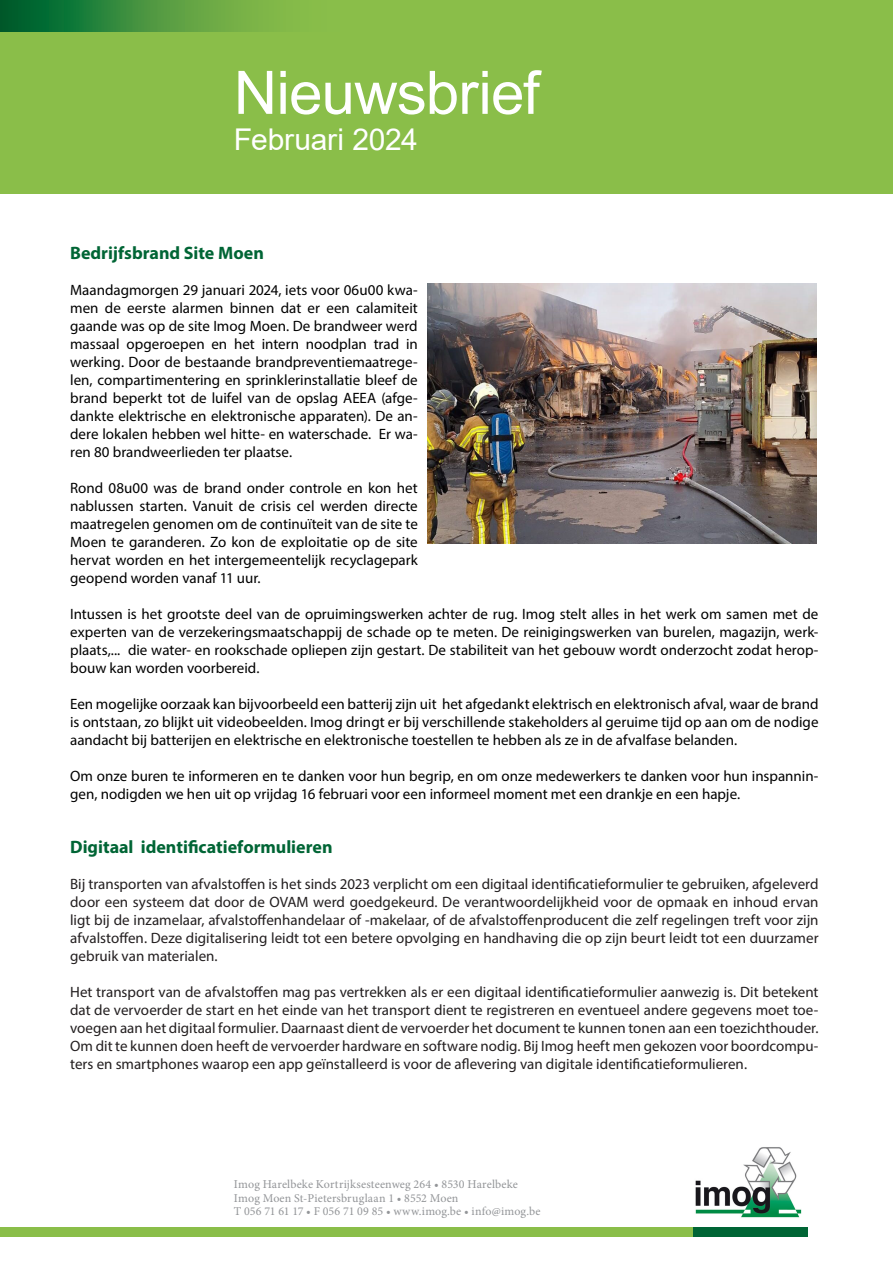
<style>
.page{position:relative;width:893px;height:1263px;background:#fff}
.page>*{position:absolute;margin:0;border:0;box-sizing:border-box;transform-origin:0 0}
.t1{font:60px "Arial";letter-spacing:-.01em;color:#fff}
.t2{font:30px "Arial";letter-spacing:-.01em;color:#fff}
.t3{font:700 18px "Myriad Pro";color:#006535}
.t4{font:15px/18px "Myriad Pro";color:#000;text-align:justify}
.t5{font:15px/18px "Myriad Pro";color:#231f20;text-align:justify}
.t6{font:12px/13.5px "Minion Pro";letter-spacing:.01em;color:#939598}
</style>
<div class="page">
<div style="left:0;top:0;width:893px;height:193px;background:#8abe49"></div>
<svg style="left:0;top:0;width:269px;height:32px;background:#3d8d3d"></svg>
<div style="left:0;top:1227px;width:807px;height:9px;background:#8abe49"></div>
<div style="left:693px;top:1227px;width:115px;height:9px;background:#006535"></div>
<img style="left:695px;top:1147px;width:107px;height:71px">
<img style="left:428px;top:284px;width:388px;height:259px">
<h1 class="t1" style="left:234px;top:51px;width:307px">Nieuwsbrief</h1>
<h2 class="t2" style="left:234px;top:119px;width:185px">Februari 2024</h2>
<p class="t3" style="left:70px;top:241px;width:195px">Bedrijfsbrand Site Moen</p>
<p class="t4" style="left:70px;top:281px;width:349px">Maandagmorgen 29 januari 2024, iets voor 06u00 kwa&shy;men de eerste alarmen binnen dat er een calamiteit gaande was op de site Imog Moen. De brandweer werd massaal opgeroepen en het intern noodplan trad in werking. Door de bestaande brandpreventiemaatrege&shy;len, compartimentering en sprinklerinstallatie bleef de brand beperkt tot de luifel van de opslag AEEA (afge&shy;dankte elektrische en elektronische apparaten). De an&shy;dere lokalen hebben wel hitte- en waterschade. Er wa&shy;ren 80 brandweerlieden ter plaatse.</p>
<p class="t4" style="left:70px;top:479px;width:349px">Rond 08u00 was de brand onder controle en kon het nablussen starten. Vanuit de crisis cel werden directe maatregelen genomen om de continuïteit van de site te Moen te garanderen. Zo kon de exploitatie op de site hervat worden en het intergemeentelijk recyclagepark geopend worden vanaf 11 uur.</p>
<p class="t4" style="left:70px;top:605px;width:750px">Intussen is het grootste deel van de opruimingswerken achter de rug. Imog stelt alles in het werk om samen met de experten van de verzekeringsmaatschappij de schade op te meten. De reinigingswerken van burelen, magazijn, werk&shy;plaats,... die water- en rookschade opliepen zijn gestart. De stabiliteit van het gebouw wordt onderzocht zodat herop&shy;bouw kan worden voorbereid.</p>
<p class="t4" style="left:70px;top:695px;width:750px">Een mogelijke oorzaak kan bijvoorbeeld een batterij zijn uit het afgedankt elektrisch en elektronisch afval, waar de brand is ontstaan, zo blijkt uit videobeelden. Imog dringt er bij verschillende stakeholders al geruime tijd op aan om de nodige aandacht bij batterijen en elektrische en elektronische toestellen te hebben als ze in de afvalfase belanden.</p>
<p class="t4" style="left:70px;top:767px;width:750px">Om onze buren te informeren en te danken voor hun begrip, en om onze medewerkers te danken voor hun inspannin&shy;gen, nodigden we hen uit op vrijdag 16 februari voor een informeel moment met een drankje en een hapje.</p>
<p class="t3" style="left:70px;top:835px;width:264px">Digitaal identificatieformulieren</p>
<p class="t5" style="left:70px;top:875px;width:750px">Bij transporten van afvalstoffen is het sinds 2023 verplicht om een digitaal identificatieformulier te gebruiken, afgeleverd door een systeem dat door de OVAM werd goedgekeurd. De verantwoordelijkheid voor de opmaak en inhoud ervan ligt bij de inzamelaar, afvalstoffenhandelaar of -makelaar, of de afvalstoffenproducent die zelf regelingen treft voor zijn afvalstoffen. Deze digitalisering leidt tot een betere opvolging en handhaving die op zijn beurt leidt tot een duurzamer gebruik van materialen.</p>
<p class="t5" style="left:70px;top:983px;width:750px">Het transport van de afvalstoffen mag pas vertrekken als er een digitaal identificatieformulier aanwezig is. Dit betekent dat de vervoerder de start en het einde van het transport dient te registreren en eventueel andere gegevens moet toe&shy;voegen aan het digitaal formulier. Daarnaast dient de vervoerder het document te kunnen tonen aan een toezichthouder.<br>Om dit te kunnen doen heeft de vervoerder hardware en software nodig. Bij Imog heeft men gekozen voor boordcompu&shy;ters en smartphones waarop een app geïnstalleerd is voor de aflevering van digitale identificatieformulieren.</p>
<p class="t6" style="left:234px;top:1178px;width:308px">Imog Harelbeke Kortrijksesteenweg 264 • 8530 Harelbeke<br>Imog Moen St-Pietersbruglaan 1 • 8552 Moen<br>T 056 71 61 17 • F 056 71 09 85 • www.imog.be • info@imog.be</p>
</div>
